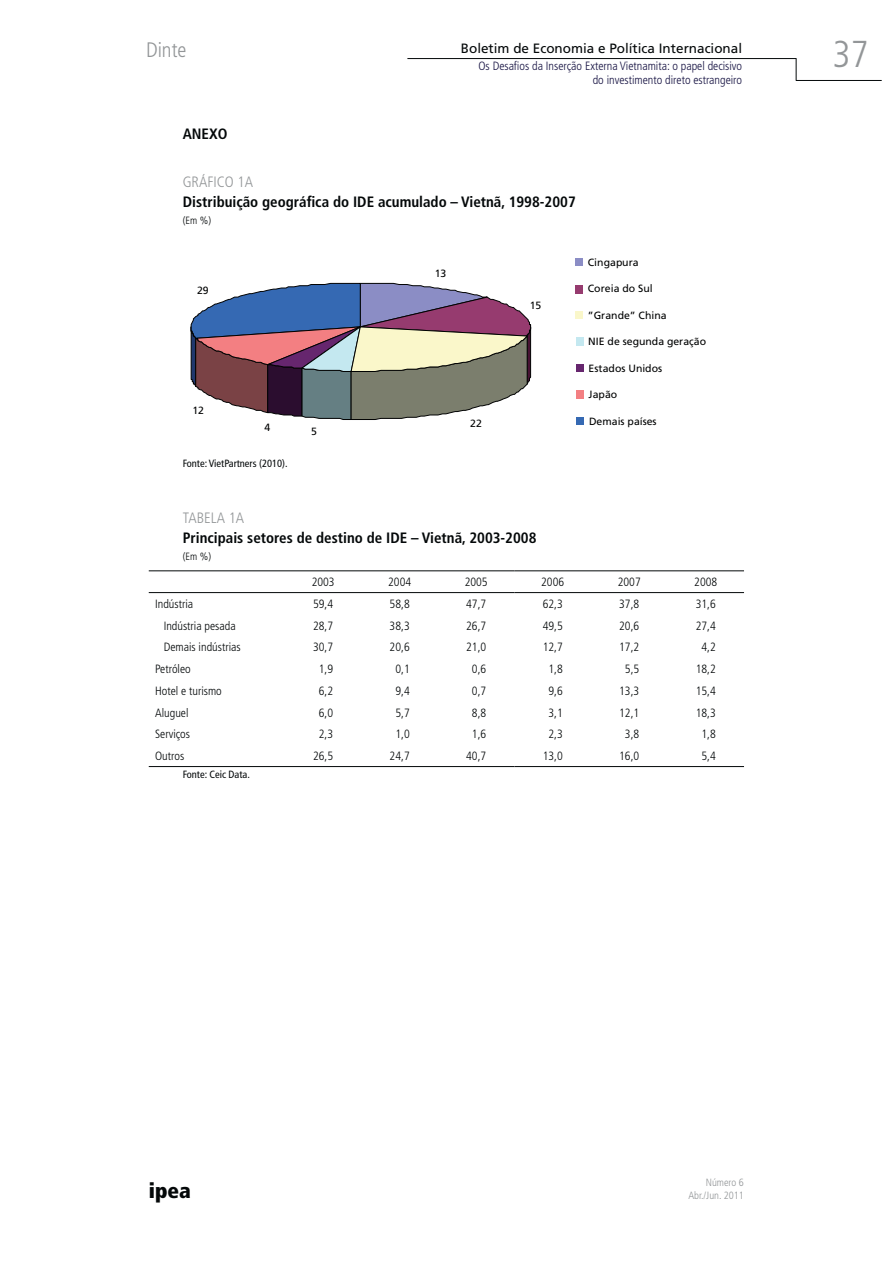
<style>
.page{position:relative;width:893px;height:1263px;background:#fff}
.page>*{position:absolute;margin:0;border:0;box-sizing:border-box;transform-origin:0 0}
.t1{font:300 condensed 37.5px "Frutiger";color:#939698}
.t2{font:300 condensed 21px "Frutiger";color:#939698}
.t3{font:900 condensed 21px "Frutiger";color:#040809}
.t4{font:700 condensed 15px "Frutiger";color:#040809}
.t5{font:300 condensed 15px "Frutiger";color:#939698}
.t6{font:13.5px "Frutiger";color:#040809}
.t7{font:300 condensed 12px "Frutiger";color:#040809}
.t8{font:300 condensed 12px/14.4px "Frutiger";color:#161242;text-align:right}
.t9{font:10.5px "Frutiger";color:#010202}
.t10{font:condensed 10.5px "Frutiger";color:#040809}
.t11{font:300 condensed 10.5px "Frutiger";color:#939698}
.t12{font:300 condensed 10.5px "Frutiger";color:#040809}
</style>
<div class="page">
<hr style="left:796px;top:80px;width:86px;height:1px;background:#040809">
<svg style="left:796px;top:58px;width:1px;height:22px"></svg>
<hr style="left:407px;top:58px;width:389px;height:1px;background:#040809">
<svg style="left:191px;top:283px;width:340px;height:137px;background:#928895"></svg>
<div style="left:575px;top:258px;width:8px;height:8px;background:#8b8dc5"></div>
<div style="left:575px;top:285px;width:8px;height:8px;background:#963b6f"></div>
<div style="left:575px;top:311px;width:8px;height:8px;background:#faf7ca"></div>
<div style="left:576px;top:338px;width:7px;height:8px;background:#c4e8f0"></div>
<div style="left:576px;top:364px;width:8px;height:8px;background:#66266e"></div>
<div style="left:576px;top:391px;width:8px;height:8px;background:#f37f82"></div>
<div style="left:576px;top:417px;width:8px;height:8px;background:#3569b3"></div>
<hr style="left:149px;top:570px;width:365px;height:1px;background:#040809">
<hr style="left:514px;top:570px;width:230px;height:1px;background:#040809">
<hr style="left:149px;top:592px;width:365px;height:1px;background:#040809">
<hr style="left:514px;top:592px;width:230px;height:1px;background:#040809">
<hr style="left:149px;top:766px;width:365px;height:1px;background:#040809">
<hr style="left:514px;top:766px;width:230px;height:1px;background:#040809">
<h2 class="t2" style="left:146px;top:41px;width:42px">Dinte</h2>
<p class="t6" style="left:461px;top:43px;width:283px">Boletim de Economia e Política Internacional</p>
<p class="t8" style="left:478px;top:60px;width:265px">Os Desafios da Inserção Externa Vietnamita: o papel decisivo do investimento direto estrangeiro</p>
<p class="t4" style="left:183px;top:128px;width:46px">ANEXO</p>
<p class="t5" style="left:183px;top:175px;width:72px">GRÁFICO 1A</p>
<p class="t4" style="left:183px;top:196px;width:394px">Distribuição geográfica do IDE acumulado – Vietnã, 1998-2007</p>
<p class="t12" style="left:183px;top:216px;width:30px">(Em %)</p>
<p class="t9" style="left:197px;top:286px;width:13px">29</p>
<p class="t9" style="left:192px;top:406px;width:13px">12</p>
<p class="t9" style="left:264px;top:423px;width:7px">4</p>
<p class="t10" style="left:183px;top:459px;width:106px">Fonte: VietPartners (2010).</p>
<p class="t9" style="left:311px;top:427px;width:7px">5</p>
<p class="t9" style="left:435px;top:269px;width:13px">13</p>
<p class="t9" style="left:470px;top:419px;width:13px">22</p>
<p class="t9" style="left:530px;top:301px;width:13px">15</p>
<p class="t9" style="left:588px;top:258px;width:52px">Cingapura</p>
<p class="t9" style="left:588px;top:285px;width:66px">Coreia do Sul</p>
<p class="t9" style="left:588px;top:311px;width:80px">”Grande” China</p>
<p class="t9" style="left:588px;top:337px;width:119px">NIE de segunda geração</p>
<p class="t9" style="left:589px;top:364px;width:75px">Estados Unidos</p>
<p class="t9" style="left:589px;top:390px;width:30px">Japão</p>
<p class="t9" style="left:589px;top:417px;width:69px">Demais países</p>
<p class="t5" style="left:183px;top:512px;width:63px">TABELA 1A</p>
<p class="t4" style="left:183px;top:532px;width:355px">Principais setores de destino de IDE – Vietnã, 2003-2008</p>
<p class="t12" style="left:183px;top:552px;width:30px">(Em %)</p>
<p class="t7" style="left:312px;top:577px;width:25px">2003</p>
<p class="t7" style="left:388px;top:577px;width:25px">2004</p>
<p class="t7" style="left:465px;top:577px;width:25px">2005</p>
<p class="t7" style="left:541px;top:577px;width:25px">2006</p>
<p class="t7" style="left:618px;top:577px;width:25px">2007</p>
<p class="t7" style="left:694px;top:577px;width:25px">2008</p>
<p class="t7" style="left:155px;top:599px;width:39px">Indústria</p>
<p class="t7" style="left:313px;top:599px;width:22px">59,4</p>
<p class="t7" style="left:390px;top:599px;width:22px">58,8</p>
<p class="t7" style="left:466px;top:599px;width:22px">47,7</p>
<p class="t7" style="left:543px;top:599px;width:22px">62,3</p>
<p class="t7" style="left:619px;top:599px;width:22px">37,8</p>
<p class="t7" style="left:696px;top:599px;width:22px">31,6</p>
<p class="t7" style="left:164px;top:621px;width:73px">Indústria pesada</p>
<p class="t7" style="left:313px;top:621px;width:22px">28,7</p>
<p class="t7" style="left:390px;top:621px;width:22px">38,3</p>
<p class="t7" style="left:466px;top:621px;width:22px">26,7</p>
<p class="t7" style="left:543px;top:621px;width:22px">49,5</p>
<p class="t7" style="left:619px;top:621px;width:22px">20,6</p>
<p class="t7" style="left:696px;top:621px;width:22px">27,4</p>
<p class="t7" style="left:164px;top:642px;width:78px">Demais indústrias</p>
<p class="t7" style="left:313px;top:642px;width:22px">30,7</p>
<p class="t7" style="left:390px;top:642px;width:22px">20,6</p>
<p class="t7" style="left:466px;top:642px;width:22px">21,0</p>
<p class="t7" style="left:543px;top:642px;width:22px">12,7</p>
<p class="t7" style="left:619px;top:642px;width:22px">17,2</p>
<p class="t7" style="left:701px;top:642px;width:16px">4,2</p>
<p class="t7" style="left:155px;top:664px;width:37px">Petróleo</p>
<p class="t7" style="left:319px;top:664px;width:16px">1,9</p>
<p class="t7" style="left:395px;top:664px;width:16px">0,1</p>
<p class="t7" style="left:472px;top:664px;width:16px">0,6</p>
<p class="t7" style="left:548px;top:664px;width:16px">1,8</p>
<p class="t7" style="left:625px;top:664px;width:16px">5,5</p>
<p class="t7" style="left:696px;top:664px;width:22px">18,2</p>
<p class="t7" style="left:155px;top:686px;width:68px">Hotel e turismo</p>
<p class="t7" style="left:319px;top:686px;width:16px">6,2</p>
<p class="t7" style="left:395px;top:686px;width:16px">9,4</p>
<p class="t7" style="left:472px;top:686px;width:16px">0,7</p>
<p class="t7" style="left:548px;top:686px;width:16px">9,6</p>
<p class="t7" style="left:619px;top:686px;width:22px">13,3</p>
<p class="t7" style="left:696px;top:686px;width:22px">15,4</p>
<p class="t7" style="left:155px;top:708px;width:35px">Aluguel</p>
<p class="t7" style="left:319px;top:708px;width:16px">6,0</p>
<p class="t7" style="left:395px;top:708px;width:16px">5,7</p>
<p class="t7" style="left:472px;top:708px;width:16px">8,8</p>
<p class="t7" style="left:548px;top:708px;width:16px">3,1</p>
<p class="t7" style="left:619px;top:708px;width:22px">12,1</p>
<p class="t7" style="left:696px;top:708px;width:22px">18,3</p>
<p class="t7" style="left:155px;top:729px;width:36px">Serviços</p>
<p class="t7" style="left:319px;top:729px;width:16px">2,3</p>
<p class="t7" style="left:395px;top:729px;width:16px">1,0</p>
<p class="t7" style="left:472px;top:729px;width:16px">1,6</p>
<p class="t7" style="left:548px;top:729px;width:16px">2,3</p>
<p class="t7" style="left:625px;top:729px;width:16px">3,8</p>
<p class="t7" style="left:701px;top:729px;width:16px">1,8</p>
<p class="t7" style="left:155px;top:751px;width:31px">Outros</p>
<p class="t7" style="left:313px;top:751px;width:22px">26,5</p>
<p class="t7" style="left:390px;top:751px;width:22px">24,7</p>
<p class="t7" style="left:466px;top:751px;width:22px">40,7</p>
<p class="t7" style="left:543px;top:751px;width:22px">13,0</p>
<p class="t7" style="left:619px;top:751px;width:22px">16,0</p>
<p class="t7" style="left:701px;top:751px;width:16px">5,4</p>
<p class="t10" style="left:183px;top:770px;width:69px">Fonte: Ceic Data.</p>
<h1 class="t1" style="left:833px;top:39px;width:37px">37</h1>
<p class="t11" style="left:706px;top:1178px;width:40px">Número 6</p>
<h2 class="t3" style="left:149px;top:1183px;width:43px">ipea</h2>
<p class="t11" style="left:688px;top:1191px;width:57px">Abr./Jun. 2011</p>
</div>
